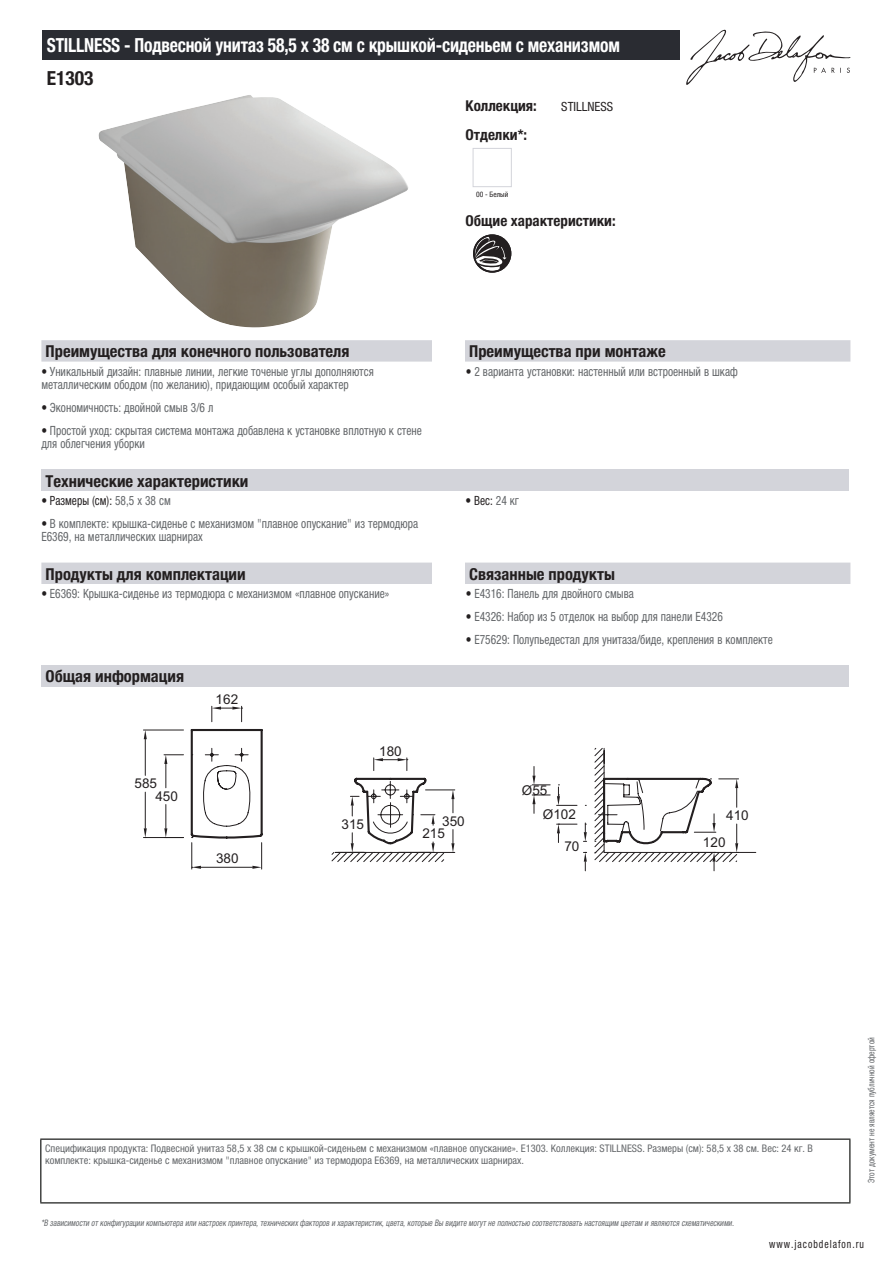
<style>
.page{position:relative;width:893px;height:1263px;background:#fff}
.page>*{position:absolute;margin:0;border:0;box-sizing:border-box;transform-origin:0 0}
.t1{font:700 condensed 19.5px "Helvetica Neue LTCYR";letter-spacing:-.01em;color:#fff;scale:.9 1}
.t2{font:700 condensed 19.5px "Helvetica Neue LTCYR";color:#231f20}
.t3{font:700 condensed 16.5px "Helvetica Neue LTCYR";color:#231f20}
.t4{font:700 condensed 15px "Helvetica Neue LTCYR";color:#231f20}
.t5{font:13.5px/24.9px "Arial";color:#231f20}
.t6{font:condensed 12.75px/13.5px "Helvetica Neue LTCYR";color:#626568;scale:.9 1}
.t7{font:condensed 12.75px "Helvetica Neue LTCYR";color:#231f20;scale:.9 1}
.t8{font:condensed 12.75px "Helvetica Neue LTCYR";color:#231f20}
.t9{font:condensed 11.25px "Helvetica Neue LTCYR";letter-spacing:.1em;color:#231f20;scale:.87 1}
.t10{font:condensed 10.5px/12px "Helvetica Neue LTCYR";color:#626568}
.t11{font:italic condensed 9px "Helvetica Neue LTCYR";color:#626568;scale:.87 1}
.t12{font:condensed 9px "Helvetica Neue LTCYR";color:#626568;scale:.87 1}
.t13{font:condensed 7.5px "Helvetica Neue LTCYR";color:#231f20}
.s1{color:#231f20}
.s2{color:#626568}
</style>
<div class="page">
<svg style="left:686px;top:30px;width:164px;height:55px"></svg>
<img style="left:98px;top:95px;width:310px;height:233px">
<div style="left:473px;top:148px;width:39px;height:39px;border:1px solid #d3d4da"></div>
<svg style="left:473px;top:234px;width:38px;height:39px"></svg>
<div style="left:41px;top:340px;width:809px;height:22px;background:#d3d4da"></div>
<div style="left:432px;top:340px;width:33px;height:22px;background:#fff"></div>
<div style="left:41px;top:469px;width:808px;height:22px;background:#d3d4da"></div>
<div style="left:41px;top:563px;width:809px;height:21px;background:#d3d4da"></div>
<div style="left:432px;top:563px;width:33px;height:21px;background:#fff"></div>
<div style="left:41px;top:665px;width:808px;height:21px;background:#d3d4da"></div>
<svg style="left:190px;top:729px;width:73px;height:116px"></svg>
<hr style="left:201px;top:867px;width:51px;height:1px;background:#231f20">
<svg style="left:252px;top:843px;width:10px;height:26px"></svg>
<svg style="left:737px;top:778px;width:1px;height:29px"></svg>
<svg style="left:737px;top:824px;width:2px;height:29px"></svg>
<svg style="left:211px;top:706px;width:32px;height:16px"></svg>
<svg style="left:164px;top:754px;width:19px;height:34px"></svg>
<svg style="left:164px;top:804px;width:4px;height:33px"></svg>
<hr style="left:143px;top:729px;width:40px;height:1px;background:#231f20">
<hr style="left:143px;top:837px;width:40px;height:1px;background:#231f20">
<hr style="left:145px;top:739px;width:1px;height:36px;background:#231f20">
<hr style="left:145px;top:792px;width:1px;height:36px;background:#231f20">
<svg style="left:144px;top:730px;width:3px;height:9px"></svg>
<svg style="left:191px;top:834px;width:10px;height:35px"></svg>
<svg style="left:144px;top:828px;width:3px;height:9px"></svg>
<svg style="left:584px;top:862px;width:2px;height:9px"></svg>
<svg style="left:713px;top:862px;width:2px;height:9px"></svg>
<svg style="left:331px;top:747px;width:406px;height:115px"></svg>
<div style="left:43px;top:30px;width:637px;height:30px;background:#2a2c32"></div>
<hr style="left:40px;top:1138px;width:810px;height:2px;background:#040503">
<hr style="left:40px;top:1140px;width:1px;height:62px;background:#040503">
<hr style="left:849px;top:1140px;width:1px;height:62px;background:#040503">
<hr style="left:40px;top:1202px;width:810px;height:1px;background:#040503">
<h1 class="t1" style="left:47px;top:34px;width:638px">STILLNESS - Подвесной унитаз 58,5 х 38 см с крышкой-сиденьем с механизмом</h1>
<h1 class="t2" style="left:47px;top:67px;width:48px">E1303</h1>
<p class="t4" style="left:466px;top:97px;width:73px">Коллекция:</p>
<p class="t8" style="left:561px;top:99px;width:53px">STILLNESS</p>
<p class="t4" style="left:466px;top:126px;width:63px">Отделки*:</p>
<p class="t13" style="left:476px;top:190px;width:34px">00 - Белый</p>
<p class="t4" style="left:466px;top:212px;width:152px">Общие характеристики:</p>
<p class="t3" style="left:46px;top:342px;width:305px">Преимущества для конечного пользователя</p>
<p class="t3" style="left:469px;top:342px;width:198px">Преимущества при монтаже</p>
<p class="t6" style="left:41px;top:365px;width:371px"><span class="s1">•</span> Уникальный дизайн: плавные линии, легкие точеные углы дополняются металлическим ободом (по желанию), придающим особый характер</p>
<p class="t6" style="left:466px;top:365px;width:304px"><span class="s1">•</span> 2 варианта установки: настенный или встроенный в шкаф</p>
<p class="t6" style="left:41px;top:401px;width:193px"><span class="s1">•</span> Экономичность: двойной смыв 3/6 л</p>
<p class="t6" style="left:41px;top:424px;width:424px"><span class="s1">•</span> Простой уход: скрытая система монтажа добавлена к установке вплотную к стене для облегчения уборки</p>
<p class="t3" style="left:46px;top:472px;width:204px">Технические характеристики</p>
<p class="t7" style="left:41px;top:493px;width:145px">• Размеры (см): <span class="s2">58,5 x 38 см</span></p>
<p class="t7" style="left:466px;top:493px;width:61px">• Вес: <span class="s2">24 кг</span></p>
<p class="t6" style="left:41px;top:517px;width:420px"><span class="s1">•</span> В комплекте: крышка-сиденье с механизмом "плавное опускание" из термодюра<br>E6369, на металлических шарнирах</p>
<p class="t3" style="left:46px;top:565px;width:202px">Продукты для комплектации</p>
<p class="t3" style="left:469px;top:565px;width:147px">Связанные продукты</p>
<p class="t6" style="left:41px;top:587px;width:388px"><span class="s1">•</span> E6369: Крышка-сиденье из термодюра с механизмом «плавное опускание»</p>
<p class="t6" style="left:466px;top:587px;width:188px"><span class="s1">•</span> E4316: Панель для двойного смыва</p>
<p class="t6" style="left:466px;top:610px;width:287px"><span class="s1">•</span> E4326: Набор из 5 отделок на выбор для панели Е4326</p>
<p class="t6" style="left:466px;top:632px;width:343px"><span class="s1">•</span> E75629: Полупьедестал для унитаза/биде, крепления в комплекте</p>
<p class="t3" style="left:46px;top:667px;width:140px">Общая информация</p>
<p class="t5" style="left:135px;top:771px;width:24px">585</p>
<p class="t5" style="left:155px;top:784px;width:24px">450</p>
<p class="t5" style="left:216px;top:687px;width:24px">162</p>
<p class="t5" style="left:216px;top:846px;width:24px">380</p>
<p class="t5" style="left:379px;top:739px;width:24px">180</p>
<p class="t5" style="left:342px;top:812px;width:24px">315</p>
<p class="t5" style="left:422px;top:815px;width:44px;line-height:12.5px;text-indent:20px">350<br>215</p>
<p class="t5" style="left:543px;top:777px;width:35px;text-indent:-21px">Ø55<br>Ø102</p>
<p class="t5" style="left:726px;top:803px;width:24px">410</p>
<p class="t5" style="left:564px;top:834px;width:17px">70</p>
<p class="t5" style="left:703px;top:830px;width:24px">120</p>
<p class="t10" style="left:45px;top:1142px;width:769px">Спецификация продукта: Подвесной унитаз 58,5 х 38 см с крышкой-сиденьем с механизмом «плавное опускание». E1303. Коллекция: STILLNESS. Размеры (см): 58,5 x 38 см. Вес: 24 кг. В комплекте: крышка-сиденье с механизмом "плавное опускание" из термодюра E6369, на металлических шарнирах.</p>
<p class="t11" style="left:41px;top:1218px;width:800px">*В зависимости отконфигурации компьютера или настроек принтера,техническихфакторов и характеристик,цвета,которые Вы видите могутне полностью соответствоватьнастоящим цветам и являются схематическими.</p>
<p class="t12" style="left:866px;top:1183px;width:169px;rotate:-90deg">Этот документ не является публичной офертой</p>
<p class="t9" style="left:769px;top:1237px;width:110px">www.jacobdelafon.ru</p>
</div>
